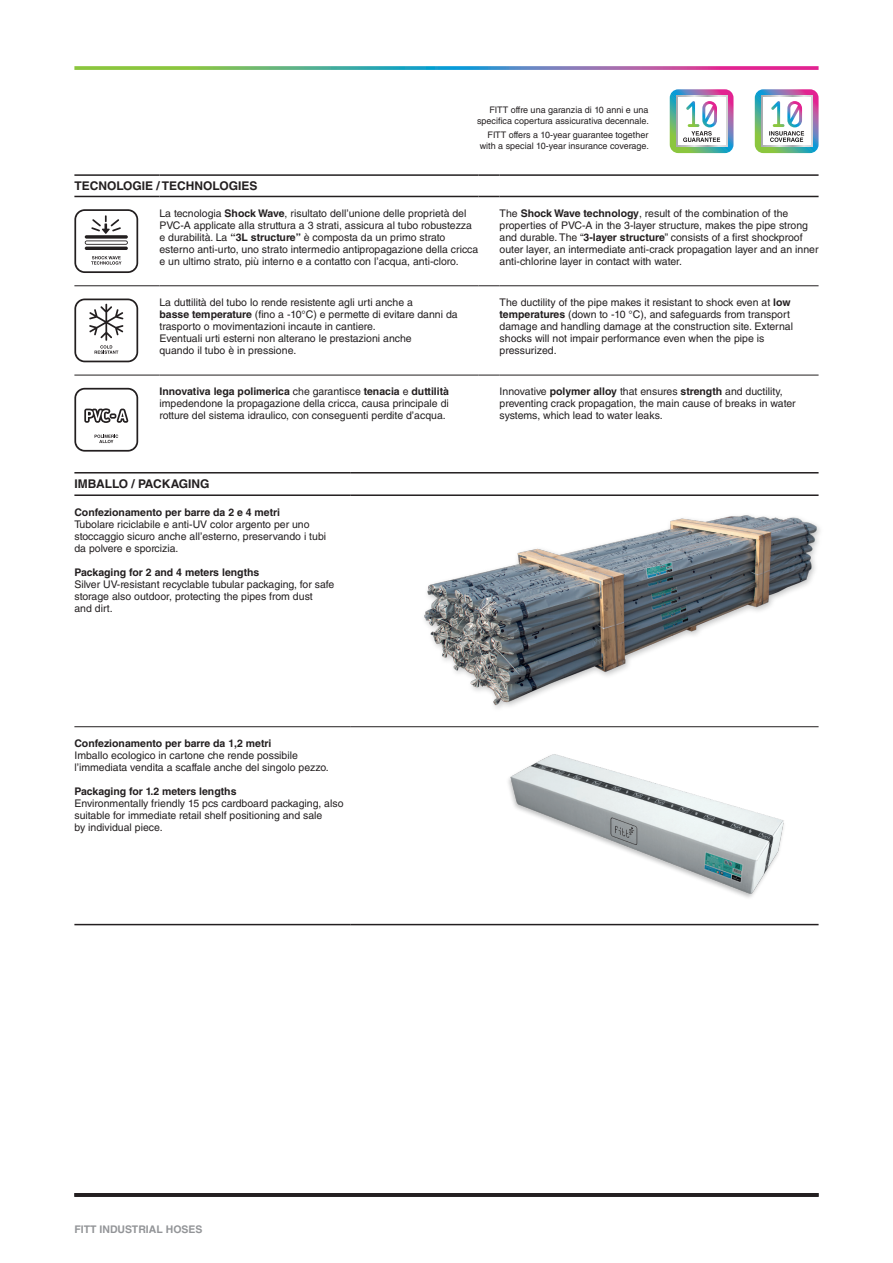
<style>
.page{position:relative;width:893px;height:1263px;background:#fff}
.page>*{position:absolute;margin:0;border:0;box-sizing:border-box;transform-origin:0 0}
.t1{font:700 12px "Helvetica LT Std";color:#231f20}
.t2{font:10.5px/12px "Helvetica LT Std";color:#231f20}
.t3{font:700 10.5px "Helvetica LT Std";color:#231f20}
.t4{font:700 10.5px "Helvetica LT Std";color:#939598}
.t5{font:9px/10.5px "Helvetica LT Std";color:#231f20;text-align:right}
.s1{font-weight:700}
</style>
<div class="page">
<svg style="left:74px;top:66px;width:745px;height:4px;background:#859198"></svg>
<hr style="left:74px;top:472px;width:277px;height:1px;background:#231f20">
<hr style="left:351px;top:472px;width:468px;height:1px;background:#231f20">
<hr style="left:74px;top:494px;width:277px;height:2px;background:#231f20">
<hr style="left:351px;top:494px;width:468px;height:2px;background:#231f20">
<hr style="left:74px;top:924px;width:277px;height:1px;background:#231f20">
<hr style="left:351px;top:924px;width:468px;height:1px;background:#231f20">
<hr style="left:74px;top:726px;width:277px;height:1px;background:#231f20">
<hr style="left:351px;top:726px;width:468px;height:1px;background:#231f20">
<svg style="left:670px;top:89px;width:63px;height:64px"></svg>
<svg style="left:755px;top:89px;width:64px;height:64px"></svg>
<hr style="left:74px;top:196px;width:85px;height:1px;background:#231f20">
<hr style="left:159px;top:196px;width:319px;height:1px;background:#231f20">
<svg style="left:478px;top:196px;width:22px;height:1px"></svg>
<hr style="left:500px;top:196px;width:319px;height:1px;background:#231f20">
<hr style="left:74px;top:285px;width:85px;height:1px;background:#231f20">
<hr style="left:159px;top:285px;width:319px;height:1px;background:#231f20">
<svg style="left:478px;top:285px;width:22px;height:1px"></svg>
<hr style="left:500px;top:285px;width:319px;height:1px;background:#231f20">
<hr style="left:74px;top:375px;width:85px;height:1px;background:#231f20">
<hr style="left:159px;top:375px;width:319px;height:1px;background:#231f20">
<svg style="left:478px;top:375px;width:22px;height:1px"></svg>
<hr style="left:500px;top:375px;width:319px;height:1px;background:#231f20">
<hr style="left:74px;top:174px;width:85px;height:2px;background:#231f20">
<hr style="left:159px;top:174px;width:319px;height:2px;background:#231f20">
<hr style="left:478px;top:174px;width:22px;height:2px;background:#231f20">
<hr style="left:500px;top:174px;width:319px;height:2px;background:#231f20">
<svg style="left:74px;top:209px;width:64px;height:64px"></svg>
<svg style="left:74px;top:298px;width:64px;height:64px"></svg>
<svg style="left:74px;top:388px;width:64px;height:64px"></svg>
<img style="left:358px;top:472px;width:462px;height:256px">
<img style="left:508px;top:754px;width:276px;height:144px">
<hr style="left:74px;top:1193px;width:745px;height:4px;background:#231f20">
<p class="t5" style="left:477px;top:105px;width:173px">FITT offre una garanzia di 10 anni e una specifica copertura assicurativa decennale.</p>
<p class="t5" style="left:480px;top:130px;width:171px">FITT offers a 10-year guarantee together with a special 10-year insurance coverage.</p>
<p class="t1" style="left:74px;top:179px;width:184px">TECNOLOGIE / TECHNOLOGIES</p>
<p class="t2" style="left:159px;top:207px;width:320px">La tecnologia <span class="s1">Shock Wave</span>, risultato dell’unione delle proprietà del PVC-A applicate alla struttura a 3 strati, assicura al tubo robustezza e durabilità. La <span class="s1">“3L structure”</span> è composta da un primo strato esterno anti-urto, uno strato intermedio antipropagazione della cricca e un ultimo strato, più interno e a contatto con l’acqua, anti-cloro.</p>
<p class="t2" style="left:500px;top:207px;width:320px">The <span class="s1">Shock Wave technology</span>, result of the combination of the properties of PVC-A in the 3-layer structure, makes the pipe strong and durable. The “<span class="s1">3-layer structure</span>” consists of a first shockproof outer layer, an intermediate anti-crack propagation layer and an inner anti-chlorine layer in contact with water.</p>
<p class="t2" style="left:159px;top:296px;width:300px">La duttilità del tubo lo rende resistente agli urti anche a<br><span class="s1">basse temperature</span> (fino a -10°C) e permette di evitare danni da trasporto o movimentazioni incaute in cantiere.<br>Eventuali urti esterni non alterano le prestazioni anche<br>quando il tubo è in pressione.</p>
<p class="t2" style="left:500px;top:296px;width:295px">The ductility of the pipe makes it resistant to shock even at <span class="s1">low temperatures</span> (down to -10 °C), and safeguards from transport damage and handling damage at the construction site. External shocks will not impair performance even when the pipe is pressurized.</p>
<p class="t2" style="left:159px;top:386px;width:291px;text-align:justify"><span class="s1">Innovativa lega polimerica</span> che garantisce <span class="s1">tenacia</span> e <span class="s1">duttilità </span>impedendone la propagazione della cricca, causa principale di rotture del sistema idraulico, con conseguenti perdite d’acqua.</p>
<p class="t2" style="left:500px;top:386px;width:298px">Innovative <span class="s1">polymer alloy</span> that ensures <span class="s1">strength</span> and ductility, preventing crack propagation, the main cause of breaks in water systems, which lead to water leaks.</p>
<p class="t1" style="left:74px;top:477px;width:136px">IMBALLO / PACKAGING</p>
<p class="t3" style="left:74px;top:506px;width:207px">Confezionamento per barre da 2 e 4 metri</p>
<p class="t2" style="left:74px;top:518px;width:253px">Tubolare riciclabile e anti-UV color argento per uno stoccaggio sicuro anche all’esterno, preservando i tubi da polvere e sporcizia.</p>
<p class="t3" style="left:74px;top:566px;width:186px">Packaging for 2 and 4 meters lengths</p>
<p class="t2" style="left:74px;top:578px;width:261px">Silver UV-resistant recyclable tubular packaging, for safe storage also outdoor, protecting the pipes from dust<br>and dirt.</p>
<p class="t3" style="left:74px;top:737px;width:198px">Confezionamento per barre da 1,2 metri</p>
<p class="t2" style="left:74px;top:749px;width:256px">Imballo ecologico in cartone che rende possibile l’immediata vendita a scaffale anche del singolo pezzo.</p>
<p class="t3" style="left:74px;top:785px;width:164px">Packaging for 1.2 meters lengths</p>
<p class="t2" style="left:74px;top:797px;width:271px">Environmentally friendly 15 pcs cardboard packaging, also suitable for immediate retail shelf positioning and sale<br>by individual piece.</p>
<p class="t4" style="left:74px;top:1222px;width:130px">FITT INDUSTRIAL HOSES</p>
</div>
